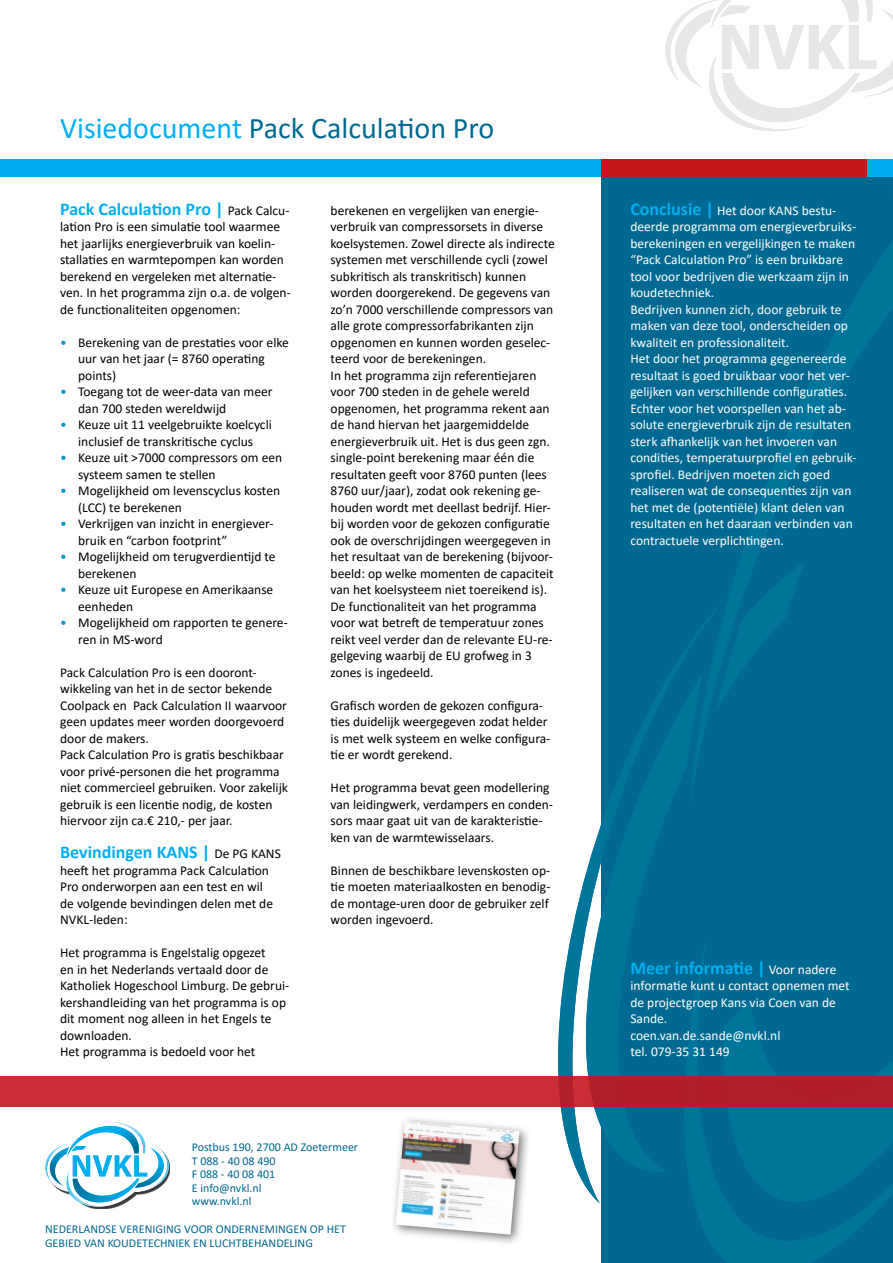
<style>
.page{position:relative;width:893px;height:1263px;background:#fff}
.page>*{position:absolute;margin:0;border:0;box-sizing:border-box;transform-origin:0 0}
.t1{font:30px "Calibri";color:#006991}
.t2{font:700 18px "Calibri";color:#00aeef}
.t3{font:13.5px/16.5px "Calibri";color:#000}
.t4{font:13.5px/16.5px "Calibri";color:#fff}
.t5{font:12px/13.5px "Calibri";color:#006991}
.s1{color:#00aeef}
.s2{font-weight:400;font-size:13.5px;color:#000}
.s3{color:#0093d0}
.s4{font-weight:700;font-size:18px;color:#00aeef}
.s5{font-weight:400;font-size:13.5px;color:#fff}
</style>
<div class="page">
<svg style="left:45px;top:1122px;width:125px;height:87px"></svg>
<div style="left:390px;top:1115px;width:141px;height:131px;background:#000;opacity:.53"></div>
<img style="left:396px;top:1121px;width:123px;height:113px">
<svg style="left:555px;top:176px;width:338px;height:1087px;fill:#006991"></svg>
<div style="left:0;top:159px;width:893px;height:17px;background:#00aeef"></div>
<svg style="left:665px;top:0;width:228px;height:131px"></svg>
<div style="left:0;top:1076px;width:893px;height:30px;background:linear-gradient(to right,#d43238,#b01e28)"></div>
<div style="left:601px;top:159px;width:265px;height:17px;background:#c6161d"></div>
<h1 class="t1" style="left:60px;top:107px;width:436px"><span class="s1">Visiedocument</span> Pack Calculation Pro</h1>
<h2 class="t2" style="left:60px;top:196px;width:231px">Pack Calculation Pro | <span class="s2">Pack Calcu-</span></h2>
<p class="t3" style="left:60px;top:218px;width:232px">lation Pro is een simulatie tool waarmee het jaarlijks energieverbruik van koelin&shy;stallaties en warmtepompen kan worden berekend en vergeleken met alternatie&shy;ven. In het programma zijn o.a. de volgen&shy;de functionaliteiten opgenomen:</p>
<p class="t3" style="left:78px;top:333px;width:212px;text-indent:-18px"><span class="s3">•</span> Berekening van de prestaties voor elke uur van het jaar (= 8760 operating points)</p>
<p class="t3" style="left:78px;top:383px;width:196px;text-indent:-18px"><span class="s3">•</span> Toegang tot de weer-data van meer dan 700 steden wereldwijd</p>
<p class="t3" style="left:60px;top:416px;width:213px;text-align:center"><span class="s3">•</span> Keuze uit 11 veelgebruikte koelcycli inclusief de transkritische cyclus</p>
<p class="t3" style="left:78px;top:449px;width:206px;text-indent:-18px"><span class="s3">•</span> Keuze uit &gt;7000 compressors om een systeem samen te stellen</p>
<p class="t3" style="left:78px;top:482px;width:203px;text-indent:-18px"><span class="s3">•</span> Mogelijkheid om levenscyclus kosten (LCC) te berekenen</p>
<p class="t3" style="left:78px;top:515px;width:197px;text-indent:-18px"><span class="s3">•</span> Verkrijgen van inzicht in energiever&shy;bruik en “carbon footprint”</p>
<p class="t3" style="left:78px;top:548px;width:199px;text-indent:-18px"><span class="s3">•</span> Mogelijkheid om terugverdientijd te berekenen</p>
<p class="t3" style="left:78px;top:581px;width:197px;text-indent:-18px"><span class="s3">•</span> Keuze uit Europese en Amerikaanse eenheden</p>
<p class="t3" style="left:78px;top:614px;width:211px;text-indent:-18px"><span class="s3">•</span> Mogelijkheid om rapporten te genere&shy;ren in MS-word</p>
<p class="t3" style="left:60px;top:663px;width:229px">Pack Calculation Pro is een dooront&shy;wikkeling van het in de sector bekende Coolpack en Pack Calculation II waarvoor geen updates meer worden doorgevoerd door de makers.<br>Pack Calculation Pro is gratis beschikbaar voor privé-personen die het programma niet commercieel gebruiken. Voor zakelijk gebruik is een licentie nodig, de kosten hiervoor zijn ca.€ 210,- per jaar.</p>
<h2 class="t2" style="left:60px;top:845px;width:222px">Bevindingen KANS | <span class="s2">De PG KANS</span></h2>
<p class="t3" style="left:60px;top:861px;width:214px">heeft het programma Pack Calculation<br>Pro onderworpen aan een test en wil de volgende bevindingen delen met de<br>NVKL-leden:</p>
<p class="t3" style="left:60px;top:944px;width:231px">Het programma is Engelstalig opgezet<br>en in het Nederlands vertaald door de Katholiek Hogeschool Limburg. De gebrui&shy;kershandleiding van het programma is op dit moment nog alleen in het Engels te downloaden.<br>Het programma is bedoeld voor het</p>
<p class="t3" style="left:331px;top:201px;width:226px">berekenen en vergelijken van energie&shy;verbruik van compressorsets in diverse koelsystemen. Zowel directe als indirecte systemen met verschillende cycli (zowel subkritisch als transkritisch) kunnen worden doorgerekend. De gegevens van zo’n 7000 verschillende compressors van alle grote compressorfabrikanten zijn opgenomen en kunnen worden geselec&shy;teerd voor de berekeningen.<br>In het programma zijn referentiejaren voor 700 steden in de gehele wereld opgenomen, het programma rekent aan de hand hiervan het jaargemiddelde energieverbruik uit. Het is dus geen zgn. single-point berekening maar één die resultaten geeft voor 8760 punten (lees 8760 uur/jaar), zodat ook rekening ge&shy;houden wordt met deellast bedrijf. Hier&shy;bij worden voor de gekozen configuratie ook de overschrijdingen weergegeven in het resultaat van de berekening (bijvoor&shy;beeld: op welke momenten de capaciteit van het koelsysteem niet toereikend is).<br>De functionaliteit van het programma voor wat betreft de temperatuur zones reikt veel verder dan de relevante EU-re&shy;gelgeving waarbij de EU grofweg in 3 zones is ingedeeld.</p>
<p class="t3" style="left:331px;top:696px;width:221px">Grafisch worden de gekozen configura&shy;ties duidelijk weergegeven zodat helder is met welk systeem en welke configura&shy;tie er wordt gerekend.</p>
<p class="t3" style="left:331px;top:779px;width:224px">Het programma bevat geen modellering van leidingwerk, verdampers en conden&shy;sors maar gaat uit van de karakteristie&shy;ken van de warmtewisselaars.</p>
<p class="t3" style="left:331px;top:861px;width:221px">Binnen de beschikbare levenskosten op&shy;tie moeten materiaalkosten en benodig&shy;de montage-uren door de gebruiker zelf worden ingevoerd.</p>
<p class="t5" style="left:192px;top:1140px;width:168px">Postbus 190, 2700 AD Zoetermeer<br>T 088 - 40 08 490<br>F 088 - 40 08 401<br>E info@nvkl.nl<br>www.nvkl.nl</p>
<p class="t5" style="left:45px;top:1223px;width:302px">NEDERLANDSE VERENIGING VOOR ONDERNEMINGEN OP HET<br>GEBIED VAN KOUDETECHNIEK EN LUCHTBEHANDELING</p>
<p class="t4" style="left:630px;top:201px;width:228px"><span class="s4">Conclusie |</span> Het door KANS bestu&shy;deerde programma om energieverbruiks&shy;berekeningen en vergelijkingen te maken “Pack Calculation Pro” is een bruikbare tool voor bedrijven die werkzaam zijn in koudetechniek.<br>Bedrijven kunnen zich, door gebruik te maken van deze tool, onderscheiden op kwaliteit en professionaliteit.<br>Het door het programma gegenereerde resultaat is goed bruikbaar voor het ver&shy;gelijken van verschillende configuraties.<br>Echter voor het voorspellen van het ab&shy;solute energieverbruik zijn de resultaten sterk afhankelijk van het invoeren van condities, temperatuurprofiel en gebruik&shy;sprofiel. Bedrijven moeten zich goed realiseren wat de consequenties zijn van het met de (potentiële) klant delen van resultaten en het daaraan verbinden van contractuele verplichtingen.</p>
<h2 class="t2" style="left:630px;top:955px;width:208px">Meer informatie | <span class="s5">Voor nadere</span></h2>
<p class="t4" style="left:630px;top:977px;width:221px">informatie kunt u contact opnemen met de projectgroep Kans via Coen van de<br>Sande.<br>coen.van.de.sande@nvkl.nl<br>tel. 079-35 31 149</p>
</div>
